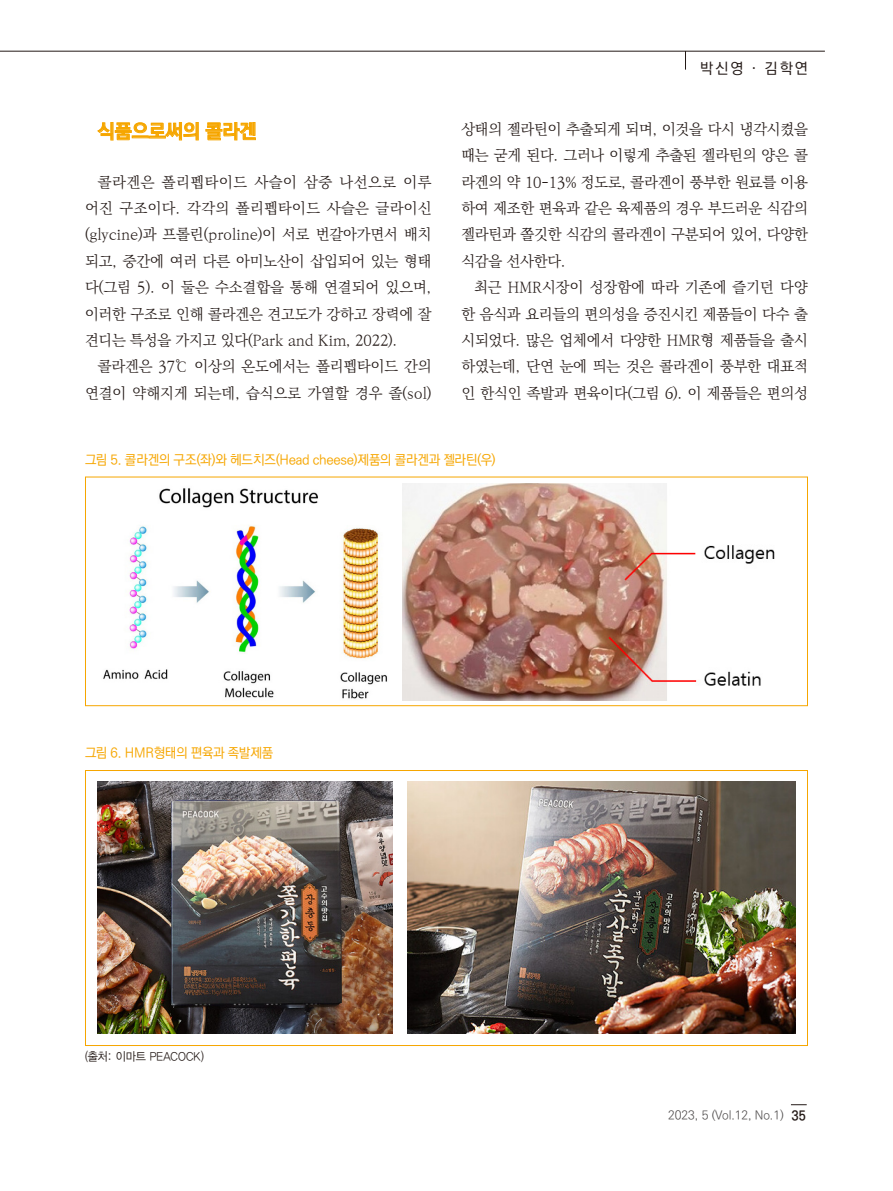
<style>
.page{position:relative;width:893px;height:1191px;background:#fff}
.page>*{position:absolute;margin:0;border:0;box-sizing:border-box;transform-origin:0 0}
.t1{font:700 19.5px "Ko Pub World Dotum";color:#f6a600}
.t2{font:300 15px/26.4px "Ko Pub World Batang";letter-spacing:-.01em;color:#231916;text-align:justify}
.t3{font:500 15px "Ko Pub World Dotum";letter-spacing:.14em;color:#231916}
.t4{font:500 13.5px "Ko Pub World Dotum";letter-spacing:-.02em;color:#f6a600}
.t5{font:300 12px "Ko Pub World Dotum";letter-spacing:-.01em;color:#4d4a4a}
.t6{font:12px "YDVYGO32";letter-spacing:.01em;color:#231916;scale:.92 1}
.s1{font-weight:700;font-size:13.5px;color:#231916}
</style>
<div class="page">
<hr style="left:0;top:51px;width:825px;height:1px;background:#231916">
<svg style="left:791px;top:1104px;width:16px;height:1px"></svg>
<svg style="left:685px;top:52px;width:1px;height:18px"></svg>
<svg style="left:97px;top:122px;width:102px;height:18px"></svg>
<svg style="left:206px;top:122px;width:50px;height:18px"></svg>
<div style="left:85px;top:476px;width:723px;height:230px;background:#fff;border:1px solid #f6a600"></div>
<img style="left:103px;top:488px;width:284px;height:211px">
<img style="left:403px;top:484px;width:372px;height:216px">
<div style="left:85px;top:770px;width:723px;height:276px;background:#fff;border:1px solid #f6a600"></div>
<img style="left:97px;top:781px;width:296px;height:252px">
<img style="left:407px;top:781px;width:389px;height:252px">
<p class="t1" style="left:98px;top:117px;width:160px">식품으로써의 콜라겐</p>
<p class="t2" style="left:85px;top:169px;width:348px;text-indent:13px">콜라겐은 폴리펩타이드 사슬이 삼중 나선으로 이루 어진 구조이다. 각각의 폴리펩타이드 사슬은 글라이신 (glycine)과 프롤린(proline)이 서로 번갈아가면서 배치 되고, 중간에 여러 다른 아미노산이 삽입되어 있는 형태 다(그림 5). 이 둘은 수소결합을 통해 연결되어 있으며, 이러한 구조로 인해 콜라겐은 견고도가 강하고 장력에 잘 견디는 특성을 가지고 있다(Park and Kim, 2022).</p>
<p class="t2" style="left:85px;top:354px;width:348px;text-align:right">콜라겐은 37℃ 이상의 온도에서는 폴리펩타이드 간의 연결이 약해지게 되는데, 습식으로 가열할 경우 졸(sol)</p>
<p class="t3" style="left:700px;top:57px;width:109px">박신영 〮 김학연</p>
<p class="t2" style="left:461px;top:116px;width:348px">상태의 젤라틴이 추출되게 되며, 이것을 다시 냉각시켰을 때는 굳게 된다. 그러나 이렇게 추출된 젤라틴의 양은 콜 라겐의 약 10-13% 정도로, 콜라겐이 풍부한 원료를 이용 하여 제조한 편육과 같은 육제품의 경우 부드러운 식감의 젤라틴과 쫄깃한 식감의 콜라겐이 구분되어 있어, 다양한 식감을 선사한다.</p>
<p class="t2" style="left:461px;top:275px;width:348px;text-indent:13px">최근 HMR시장이 성장함에 따라 기존에 즐기던 다양 한 음식과 요리들의 편의성을 증진시킨 제품들이 다수 출 시되었다. 많은 업체에서 다양한 HMR형 제품들을 출시 하였는데, 단연 눈에 띄는 것은 콜라겐이 풍부한 대표적 인 한식인 족발과 편육이다(그림 6). 이 제품들은 편의성</p>
<p class="t4" style="left:85px;top:450px;width:412px">그림 5. 콜라겐의 구조(좌)와 헤드치즈(Head cheese)제품의 콜라겐과 젤라틴(우)</p>
<p class="t4" style="left:85px;top:743px;width:190px">그림 6. HMR형태의 편육과 족발제품</p>
<p class="t6" style="left:85px;top:1048px;width:131px">(출처: 이마트 PEACOCK)</p>
<p class="t5" style="left:668px;top:1106px;width:139px">2023, 5 (Vol.12, No.1) <span class="s1">35</span></p>
</div>
